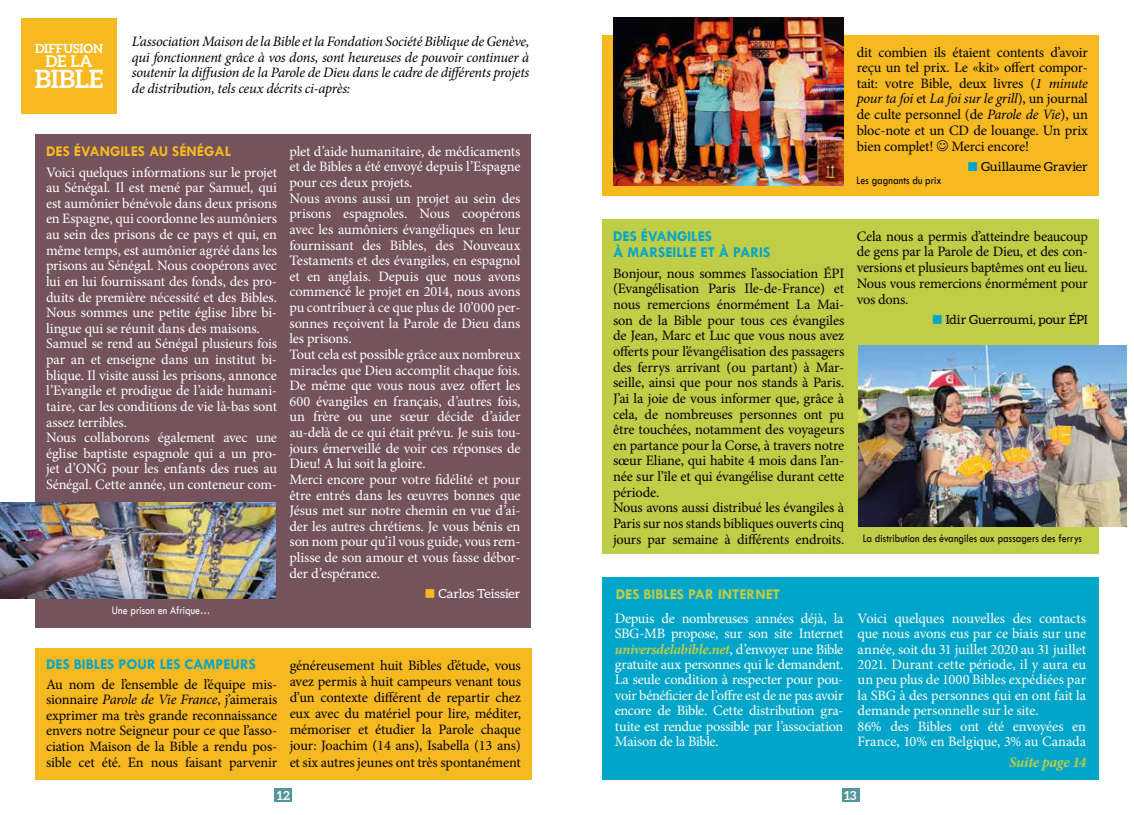
<style>
.page{position:relative;width:1134px;height:815px;background:#fff}
.page>*{position:absolute;margin:0;border:0;box-sizing:border-box;transform-origin:0 0}
.t1{font:700 25.25px "Aleo";letter-spacing:-.01em;color:#fff}
.t2{font:700 16.25px "Aleo";color:#fff}
.t3{font:700 15px/16.2px "Tw Cen";color:#00a5c9}
.t4{font:700 15px "Tw Cen";color:#f7b920}
.t5{font:700 15px "Tw Cen";color:#c0cd46}
.t6{font:italic 700 15px "Minion Pro";letter-spacing:-.02em;color:#c0cd46}
.t7{font:14.38px/15.6px "Minion Pro";letter-spacing:-.015em;color:#fff}
.t8{font:14.38px/15.6px "Minion Pro";letter-spacing:-.015em;color:#000;text-align:justify}
.t9{font:italic 14.38px/15.6px "Minion Pro";letter-spacing:-.02em;color:#000;text-align:justify}
.t10{font:700 12.62px "Aleo";letter-spacing:-.005em;color:#fff}
.t11{font:12.5px "Aleo";color:#000;scale:1.04 1}
.t12{font:12.5px "Aleo";letter-spacing:-.005em;color:#fff;scale:1.04 1}
.t13{font:700 12.5px "Aleo";color:#fff}
.t14{font:11.88px "Tw Cen";color:#000;scale:.85 1}
.t15{font:11.88px "Tw Cen";letter-spacing:.005em;color:#fff;scale:.85 1}
.s1{color:#f7b920}
.s2{font-style:italic}
.s3{color:#00a5c9}
.s4{font-weight:700;font-style:italic;color:#c0cd46}
</style>
<div class="page">
<div style="left:275px;top:788px;width:17px;height:14px;background:#52979d"></div>
<div style="left:842px;top:788px;width:17px;height:14px;background:#52979d"></div>
<div style="left:21px;top:18px;width:96px;height:96px;background:#f7b920"></div>
<div style="left:35px;top:135px;width:496px;height:493px;background:#74535c"></div>
<div style="left:35px;top:648px;width:496px;height:132px;background:#f7b920"></div>
<div style="left:602px;top:220px;width:496px;height:334px;background:#c0cd46"></div>
<img style="left:0;top:503px;width:276px;height:96px">
<div style="left:602px;top:35px;width:496px;height:161px;background:#f7b920"></div>
<img style="left:613px;top:18px;width:230px;height:167px">
<img style="left:859px;top:345px;width:267px;height:182px">
<div style="left:602px;top:577px;width:496px;height:203px;background:#00a5c9"></div>
<p class="t10" style="left:35px;top:42px;width:70px">DIFFUSION</p>
<p class="t2" style="left:46px;top:52px;width:49px">DE LA</p>
<h1 class="t1" style="left:35px;top:64px;width:70px">BIBLE</h1>
<p class="t9" style="left:132px;top:33px;width:399px">L’association Maison de la Bible et la Fondation Société Biblique de Genève, qui fonctionnent grâce à vos dons, sont heureuses de pouvoir continuer à soutenir la diffusion de la Parole de Dieu dans le cadre de différents projets de distribution, tels ceux décrits ci-après:</p>
<p class="t4" style="left:46px;top:142px;width:187px">DES ÉVANGILES AU SÉNÉGAL</p>
<p class="t7" style="left:46px;top:164px;width:233px">Voici quelques informations sur le projet au Sénégal. Il est mené par Samuel, qui est aumônier bénévole dans deux prisons en Espagne, qui coordonne les aumôniers au sein des prisons de ce pays et qui, en même temps, est aumônier agréé dans les prisons au Sénégal. Nous coopérons avec lui en lui fournissant des fonds, des pro&shy;duits de première nécessité et des Bibles.<br>Nous sommes une petite église libre bi&shy;lingue qui se réunit dans des maisons.<br>Samuel se rend au Sénégal plusieurs fois par an et enseigne dans un institut bi&shy;blique. Il visite aussi les prisons, annonce l’Evangile et prodigue de l’aide humani&shy;taire, car les conditions de vie là-bas sont assez terribles.<br>Nous collaborons également avec une église baptiste espagnole qui a un pro&shy;jet d’ONG pour les enfants des rues au Sénégal. Cette année, un conteneur com-</p>
<p class="t15" style="left:112px;top:603px;width:117px">Une prison en Afrique…</p>
<p class="t7" style="left:289px;top:143px;width:233px">plet d’aide humanitaire, de médicaments et de Bibles a été envoyé depuis l’Espagne pour ces deux projets.<br>Nous avons aussi un projet au sein des prisons espagnoles. Nous coopérons avec les aumôniers évangéliques en leur fournissant des Bibles, des Nouveaux Testaments et des évangiles, en espagnol et en anglais. Depuis que nous avons commencé le projet en 2014, nous avons pu contribuer à ce que plus de 10’000 per&shy;sonnes reçoivent la Parole de Dieu dans les prisons.<br>Tout cela est possible grâce aux nombreux miracles que Dieu accomplit chaque fois.<br>De même que vous nous avez offert les 600 évangiles en français, d’autres fois, un frère ou une sœur décide d’aider au-delà de ce qui était prévu. Je suis tou&shy;jours émerveillé de voir ces réponses de Dieu! A lui soit la gloire.<br>Merci encore pour votre fidélité et pour être entrés dans les œuvres bonnes que Jésus met sur notre chemin en vue d’ai&shy;der les autres chrétiens. Je vous bénis en son nom pour qu’il vous guide, vous rem&shy;plisse de son amour et vous fasse débor&shy;der d’espérance.</p>
<p class="t12" style="left:424px;top:586px;width:94px"><span class="s1">■</span> Carlos Teissier</p>
<p class="t3" style="left:46px;top:656px;width:211px">DES BIBLES POUR LES CAMPEURS</p>
<p class="t8" style="left:46px;top:676px;width:233px">Au nom de l’ensemble de l’équipe mis&shy;sionnaire <span class="s2">Parole de Vie France</span>, j’aimerais exprimer ma très grande reconnaissance envers notre Seigneur pour ce que l’asso&shy;ciation Maison de la Bible a rendu pos&shy;sible cet été. En nous faisant parvenir</p>
<p class="t8" style="left:290px;top:657px;width:233px;line-height:16.1px">généreusement huit Bibles d’étude, vous avez permis à huit campeurs venant tous d’un contexte différent de repartir chez eux avec du matériel pour lire, méditer, mémoriser et étudier la Parole chaque jour: Joachim (14 ans), Isabella (13 ans) et six autres jeunes ont très spontanément</p>
<p class="t8" style="left:857px;top:44px;width:233px">dit combien ils étaient contents d’avoir reçu un tel prix. Le «kit» offert compor&shy;tait: votre Bible, deux livres (<span class="s2">1 minute pour ta foi</span> et <span class="s2">La foi sur le grill</span>), un journal de culte personnel (de <span class="s2">Parole de Vie</span>), un bloc-note et un CD de louange. Un prix bien complet!</p>
<p class="t8" style="left:951px;top:138px;width:79px">Merci encore!</p>
<p class="t11" style="left:967px;top:159px;width:118px"><span class="s3">■</span> Guillaume Gravier</p>
<p class="t14" style="left:857px;top:174px;width:101px">Les gagnants du prix</p>
<p class="t3" style="left:613px;top:227px;width:159px">DES ÉVANGILES<br>À MARSEILLE ET À PARIS</p>
<p class="t8" style="left:613px;top:266px;width:233px;text-align:left">Bonjour, nous sommes l’association ÉPI (Evangélisation Paris Ile-de-France) et nous remercions énormément La Mai&shy;son de la Bible pour tous ces évangiles de Jean, Marc et Luc que vous nous avez offerts pour l’évangélisation des passagers des ferrys arrivant (ou partant) à Mar&shy;seille, ainsi que pour nos stands à Paris.<br>J’ai la joie de vous informer que, grâce à cela, de nombreuses personnes ont pu être touchées, notamment des voyageurs en partance pour la Corse, à travers notre sœur Eliane, qui habite 4 mois dans l’an&shy;née sur l’île et qui évangélise durant cette période.<br>Nous avons aussi distribué les évangiles à Paris sur nos stands bibliques ouverts cinq jours par semaine à différents endroits.</p>
<p class="t8" style="left:857px;top:228px;width:233px">Cela nous a permis d’atteindre beaucoup de gens par la Parole de Dieu, et des con&shy;versions et plusieurs baptêmes ont eu lieu.<br>Nous vous remercions énormément pour vos dons.</p>
<p class="t11" style="left:932px;top:312px;width:152px"><span class="s3">■</span> Idir Guerroumi, pour ÉPI</p>
<p class="t14" style="left:863px;top:532px;width:259px">La distribution des évangiles aux passagers des ferrys</p>
<p class="t5" style="left:616px;top:585px;width:166px">DES BIBLES PAR INTERNET</p>
<p class="t7" style="left:615px;top:610px;width:230px;text-align:justify">Depuis de nombreuses années déjà, la SBG-MB propose, sur son site Internet <span class="s4">universdelabible.net</span>, d’envoyer une Bible gratuite aux personnes qui le demandent.<br>La seule condition à respecter pour pou&shy;voir bénéficier de l’offre est de ne pas avoir encore de Bible. Cette distribution gra&shy;tuite est rendue possible par l’association Maison de la Bible.</p>
<p class="t7" style="left:857px;top:610px;width:230px">Voici quelques nouvelles des contacts que nous avons eus par ce biais sur une année, soit du 31 juillet 2020 au 31 juillet 2021. Durant cette période, il y aura eu un peu plus de 1000 Bibles expédiées par la SBG à des personnes qui en ont fait la demande personnelle sur le site.<br>86% des Bibles ont été envoyées en France, 10% en Belgique, 3% au Canada</p>
<p class="t6" style="left:1009px;top:752px;width:79px">Suite page 14</p>
<p class="t13" style="left:277px;top:788px;width:14px">12</p>
<p class="t13" style="left:844px;top:788px;width:14px">13</p>
</div>
